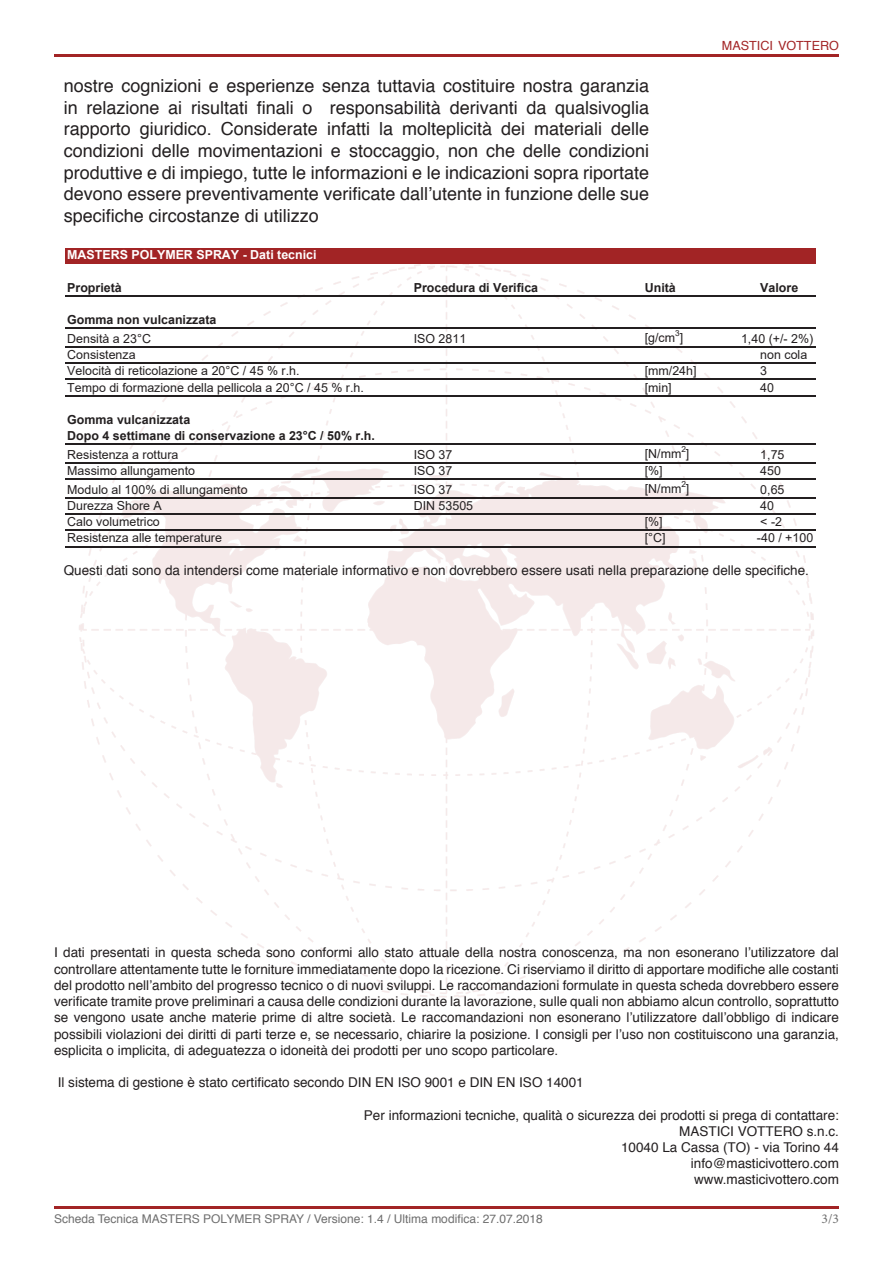
<style>
.page{position:relative;width:893px;height:1263px;background:#fff}
.page>*{position:absolute;margin:0;border:0;box-sizing:border-box;transform-origin:0 0}
.t1{font:18px/21.6px "Helvetica";color:#231f20;text-align:justify}
.t2{font:13.5px/16.2px "Helvetica";color:#231f20;text-align:justify}
.t3{font:13.5px "Minion Pro";color:#6e6e6e}
.t4{font:12.6px "Helvetica";color:#a22425}
.t5{font:12.45px "Arial";color:#231f20}
.t6{font:700 12.45px/18.6px "Arial";color:#231f20}
.t7{font:700 12.45px "Arial";color:#fff}
.t8{font:12px "Helvetica";color:#6e6e6e}
.t9{font:8.25px "Arial";color:#231f20}
.s1{font-weight:400}
</style>
<div class="page">
<img style="left:65px;top:263px;width:751px;height:735px">
<div style="left:65px;top:248px;width:751px;height:15px;background:#a22425"></div>
<hr style="left:65px;top:295px;width:751px;height:1px;background:#231f20">
<hr style="left:65px;top:328px;width:751px;height:1px;background:#231f20">
<hr style="left:65px;top:346px;width:751px;height:1px;background:#231f20">
<hr style="left:65px;top:363px;width:751px;height:1px;background:#231f20">
<hr style="left:65px;top:379px;width:751px;height:1px;background:#231f20">
<hr style="left:65px;top:395px;width:751px;height:1px;background:#231f20">
<hr style="left:65px;top:444px;width:751px;height:1px;background:#231f20">
<hr style="left:65px;top:462px;width:751px;height:1px;background:#231f20">
<hr style="left:65px;top:479px;width:751px;height:1px;background:#231f20">
<hr style="left:65px;top:497px;width:751px;height:1px;background:#231f20">
<hr style="left:65px;top:513px;width:751px;height:2px;background:#231f20">
<hr style="left:65px;top:530px;width:751px;height:1px;background:#231f20">
<hr style="left:65px;top:546px;width:751px;height:1px;background:#231f20">
<hr style="left:54px;top:1206px;width:785px;height:3px;background:#a22425">
<hr style="left:54px;top:54px;width:785px;height:3px;background:#a22425">
<p class="t1" style="left:64px;top:76px;width:587px">nostre cognizioni e esperienze senza tuttavia costituire nostra garanzia in relazione ai risultati finali o responsabilità derivanti da qualsivoglia rapporto giuridico. Considerate infatti la molteplicità dei materiali delle condizioni delle movimentazioni e stoccaggio, non che delle condizioni produttive e di impiego, tutte le informazioni e le indicazioni sopra riportate devono essere preventivamente verificate dall’utente in funzione delle sue specifiche circostanze di utilizzo</p>
<p class="t4" style="left:722px;top:36px;width:119px">MASTICI VOTTERO</p>
<p class="t7" style="left:67px;top:246px;width:251px">MASTERS POLYMER SPRAY - Dati tecnici</p>
<p class="t6" style="left:67px;top:278px;width:56px">Proprietà</p>
<p class="t6" style="left:414px;top:278px;width:126px">Procedura di Verifica</p>
<p class="t6" style="left:645px;top:278px;width:33px">Unità</p>
<p class="t6" style="left:760px;top:278px;width:40px">Valore</p>
<p class="t6" style="left:67px;top:311px;width:151px">Gomma non vulcanizzata<br><span class="s1">Densità a 23°C</span></p>
<p class="t9" style="left:675px;top:327px;width:6px">3</p>
<p class="t5" style="left:414px;top:330px;width:54px">ISO 2811</p>
<p class="t5" style="left:645px;top:329px;width:40px">[g/cm ]</p>
<p class="t5" style="left:741px;top:330px;width:74px">1,40 (+/- 2%)</p>
<p class="t5" style="left:67px;top:346px;width:70px">Consistenza</p>
<p class="t5" style="left:760px;top:346px;width:48px">non cola</p>
<p class="t5" style="left:67px;top:362px;width:234px">Velocità di reticolazione a 20°C / 45 % r.h.</p>
<p class="t5" style="left:645px;top:362px;width:53px">[mm/24h]</p>
<p class="t5" style="left:760px;top:362px;width:8px">3</p>
<p class="t5" style="left:67px;top:379px;width:298px">Tempo di formazione della pellicola a 20°C / 45 % r.h.</p>
<p class="t5" style="left:645px;top:379px;width:28px">[min]</p>
<p class="t5" style="left:760px;top:379px;width:15px">40</p>
<p class="t6" style="left:67px;top:412px;width:309px;line-height:16.2px">Gomma vulcanizzata<br>Dopo 4 settimane di conservazione a 23°C / 50% r.h.</p>
<p class="t5" style="left:67px;top:446px;width:113px">Resistenza a rottura</p>
<p class="t5" style="left:414px;top:446px;width:40px">ISO 37</p>
<p class="t5" style="left:645px;top:445px;width:46px">[N/mm ]</p>
<p class="t9" style="left:681px;top:443px;width:6px">2</p>
<p class="t5" style="left:760px;top:446px;width:26px">1,75</p>
<p class="t5" style="left:67px;top:462px;width:129px">Massimo allungamento</p>
<p class="t5" style="left:414px;top:462px;width:40px">ISO 37</p>
<p class="t5" style="left:645px;top:462px;width:19px">[%]</p>
<p class="t5" style="left:760px;top:462px;width:22px">450</p>
<p class="t5" style="left:67px;top:481px;width:182px">Modulo al 100% di allungamento</p>
<p class="t5" style="left:414px;top:481px;width:40px">ISO 37</p>
<p class="t5" style="left:645px;top:480px;width:46px">[N/mm ]</p>
<p class="t9" style="left:681px;top:478px;width:6px">2</p>
<p class="t5" style="left:760px;top:481px;width:26px">0,65</p>
<p class="t5" style="left:67px;top:497px;width:96px">Durezza Shore A</p>
<p class="t5" style="left:414px;top:497px;width:61px">DIN 53505</p>
<p class="t5" style="left:760px;top:497px;width:15px">40</p>
<p class="t5" style="left:67px;top:513px;width:94px">Calo volumetrico</p>
<p class="t5" style="left:645px;top:513px;width:19px">[%]</p>
<p class="t5" style="left:760px;top:513px;width:23px">&lt; -2</p>
<p class="t5" style="left:67px;top:529px;width:156px">Resistenza alle temperature</p>
<p class="t5" style="left:645px;top:529px;width:22px">[°C]</p>
<p class="t5" style="left:757px;top:529px;width:58px">-40 / +100</p>
<p class="t2" style="left:64px;top:562px;width:747px">Questi dati sono da intendersi come materiale informativo e non dovrebbero essere usati nella preparazione delle specifiche.</p>
<p class="t2" style="left:54px;top:945px;width:786px">I dati presentati in questa scheda sono conformi allo stato attuale della nostra conoscenza, ma non esonerano l’utilizzatore dal controllare attentamente tutte le forniture immediatamente dopo la ricezione. Ci riserviamo il diritto di apportare modifiche alle costanti del prodotto nell’ambito del progresso tecnico o di nuovi sviluppi. Le raccomandazioni formulate in questa scheda dovrebbero essere verificate tramite prove preliminari a causa delle condizioni durante la lavorazione, sulle quali non abbiamo alcun controllo, soprattutto se vengono usate anche materie prime di altre società. Le raccomandazioni non esonerano l’utilizzatore dall’obbligo di indicare possibili violazioni dei diritti di parti terze e, se necessario, chiarire la posizione. I consigli per l’uso non costituiscono una garanzia, esplicita o implicita, di adeguatezza o idoneità dei prodotti per uno scopo particolare.</p>
<p class="t2" style="left:58px;top:1075px;width:527px">Il sistema di gestione è stato certificato secondo DIN EN ISO 9001 e DIN EN ISO 14001</p>
<p class="t2" style="left:364px;top:1107px;width:476px">Per informazioni tecniche, qualità o sicurezza dei prodotti si prega di contattare:</p>
<p class="t2" style="left:679px;top:1123px;width:161px">MASTICI VOTTERO s.n.c.</p>
<p class="t2" style="left:621px;top:1139px;width:219px">10040 La Cassa (TO) - via Torino 44</p>
<p class="t2" style="left:691px;top:1156px;width:149px">info@masticivottero.com</p>
<p class="t2" style="left:694px;top:1172px;width:146px">www.masticivottero.com</p>
<p class="t8" style="left:54px;top:1209px;width:490px">Scheda Tecnica MASTERS POLYMER SPRAY / Versione: 1.4 / Ultima modifica: 27.07.2018</p>
<p class="t3" style="left:821px;top:1210px;width:19px">3/3</p>
</div>
